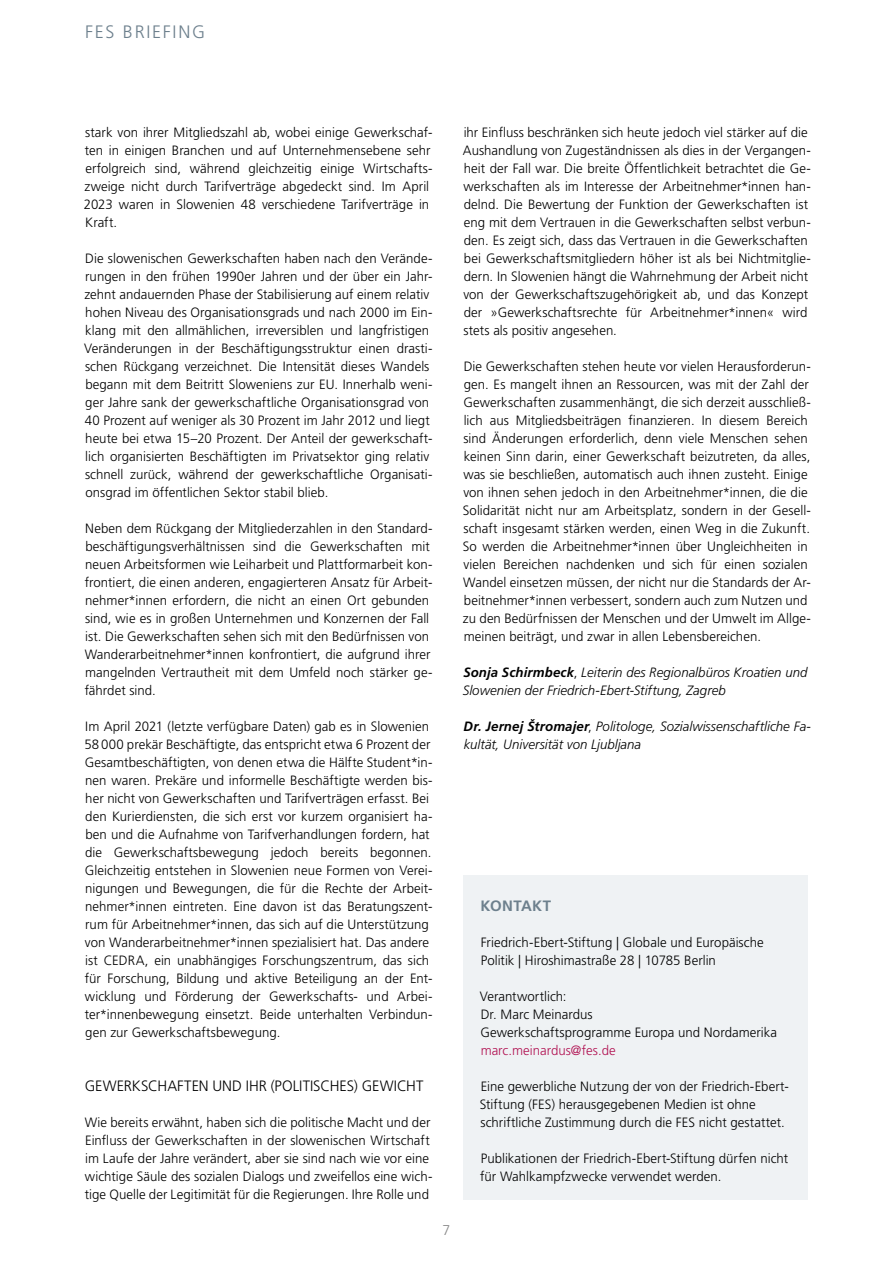
<style>
.page{position:relative;width:893px;height:1263px;background:#fff}
.page>*{position:absolute;margin:0;border:0;box-sizing:border-box;transform-origin:0 0}
.t1{font:300 18px "Frutiger LT Std";letter-spacing:.095em;color:#6d808d}
.t2{font:300 15px "Frutiger LT Std";color:#000}
.t3{font:700 15px "Frutiger LT Std";letter-spacing:.02em;color:#6d808d}
.t4{font:300 14.1px "Frutiger LT Std";color:#878787}
.t5{font:300 13.5px/18px "Frutiger LT Std";letter-spacing:.005em;color:#000}
.t6{font:italic 300 13.5px/18px "Frutiger LT Std";color:#000}
.t7{font:300 13.5px "Frutiger LT Std";color:#b11252}
.s1{font-weight:700}
.s2{font-style:normal}
</style>
<div class="page">
<div style="left:463px;top:875px;width:345px;height:324px;background:#eff2f4"></div>
<h1 class="t1" style="left:85px;top:22px;width:122px">FES BRIEFING</h1>
<p class="t5" style="left:84px;top:124px;width:350px">stark von ihrer Mitgliedszahl ab, wobei einige Gewerkschaf&shy;ten in einigen Branchen und auf Unternehmensebene sehr erfolgreich sind, während gleichzeitig einige Wirtschafts&shy;zweige nicht durch Tarifverträge abgedeckt sind. Im April 2023 waren in Slowenien 48 verschiedene Tarifverträge in Kraft.</p>
<p class="t5" style="left:84px;top:250px;width:350px">Die slowenischen Gewerkschaften haben nach den Verände&shy;rungen in den frühen 1990er Jahren und der über ein Jahr&shy;zehnt andauernden Phase der Stabilisierung auf einem relativ hohen Niveau des Organisationsgrads und nach 2000 im Ein&shy;klang mit den allmählichen, irreversiblen und langfristigen Veränderungen in der Beschäftigungsstruktur einen drasti&shy;schen Rückgang verzeichnet. Die Intensität dieses Wandels begann mit dem Beitritt Sloweniens zur EU. Innerhalb weni&shy;ger Jahre sank der gewerkschaftliche Organisationsgrad von 40 Prozent auf weniger als 30 Prozent im Jahr 2012 und liegt heute bei etwa 15–20 Prozent. Der Anteil der gewerkschaft&shy;lich organisierten Beschäftigten im Privatsektor ging relativ schnell zurück, während der gewerkschaftliche Organisati&shy;onsgrad im öffentlichen Sektor stabil blieb.</p>
<p class="t5" style="left:85px;top:520px;width:349px">Neben dem Rückgang der Mitgliederzahlen in den Standard&shy;beschäftigungsverhältnissen sind die Gewerkschaften mit neuen Arbeitsformen wie Leiharbeit und Plattformarbeit kon&shy;frontiert, die einen anderen, engagierteren Ansatz für Arbeit&shy;nehmer*innen erfordern, die nicht an einen Ort gebunden sind, wie es in großen Unternehmen und Konzernen der Fall ist. Die Gewerkschaften sehen sich mit den Bedürfnissen von Wanderarbeitnehmer*innen konfrontiert, die aufgrund ihrer mangelnden Vertrautheit mit dem Umfeld noch stärker ge&shy;fährdet sind.</p>
<p class="t5" style="left:84px;top:718px;width:349px">Im April 2021 (letzte verfügbare Daten) gab es in Slowenien 58000 prekär Beschäftigte, das entspricht etwa 6 Prozent der Gesamtbeschäftigten, von denen etwa die Hälfte Student*in&shy;nen waren. Prekäre und informelle Beschäftigte werden bis&shy;her nicht von Gewerkschaften und Tarifverträgen erfasst. Bei den Kurierdiensten, die sich erst vor kurzem organisiert ha&shy;ben und die Aufnahme von Tarifverhandlungen fordern, hat die Gewerkschaftsbewegung jedoch bereits begonnen.<br>Gleichzeitig entstehen in Slowenien neue Formen von Verei&shy;nigungen und Bewegungen, die für die Rechte der Arbeit&shy;nehmer*innen eintreten. Eine davon ist das Beratungszent&shy;rum für Arbeitnehmer*innen, das sich auf die Unterstützung von Wanderarbeitnehmer*innen spezialisiert hat. Das andere ist CEDRA, ein unabhängiges Forschungszentrum, das sich für Forschung, Bildung und aktive Beteiligung an der Ent&shy;wicklung und Förderung der Gewerkschafts- und Arbei&shy;ter*innenbewegung einsetzt. Beide unterhalten Verbindun&shy;gen zur Gewerkschaftsbewegung.</p>
<p class="t2" style="left:85px;top:1077px;width:340px">GEWERKSCHAFTEN UND IHR (POLITISCHES) GEWICHT</p>
<p class="t5" style="left:85px;top:1114px;width:349px">Wie bereits erwähnt, haben sich die politische Macht und der Einfluss der Gewerkschaften in der slowenischen Wirtschaft im Laufe der Jahre verändert, aber sie sind nach wie vor eine wichtige Säule des sozialen Dialogs und zweifellos eine wich&shy;tige Quelle der Legitimität für die Regierungen. Ihre Rolle und</p>
<p class="t4" style="left:443px;top:1222px;width:9px">7</p>
<p class="t5" style="left:463px;top:124px;width:349px">ihr Einfluss beschränken sich heute jedoch viel stärker auf die Aushandlung von Zugeständnissen als dies in der Vergangen&shy;heit der Fall war. Die breite Öffentlichkeit betrachtet die Ge&shy;werkschaften als im Interesse der Arbeitnehmer*innen han&shy;delnd. Die Bewertung der Funktion der Gewerkschaften ist eng mit dem Vertrauen in die Gewerkschaften selbst verbun&shy;den. Es zeigt sich, dass das Vertrauen in die Gewerkschaften bei Gewerkschaftsmitgliedern höher ist als bei Nichtmitglie&shy;dern. In Slowenien hängt die Wahrnehmung der Arbeit nicht von der Gewerkschaftszugehörigkeit ab, und das Konzept der »Gewerkschaftsrechte für Arbeitnehmer*innen« wird stets als positiv angesehen.</p>
<p class="t5" style="left:463px;top:358px;width:350px">Die Gewerkschaften stehen heute vor vielen Herausforderun&shy;gen. Es mangelt ihnen an Ressourcen, was mit der Zahl der Gewerkschaften zusammenhängt, die sich derzeit ausschließ&shy;lich aus Mitgliedsbeiträgen finanzieren. In diesem Bereich sind Änderungen erforderlich, denn viele Menschen sehen keinen Sinn darin, einer Gewerkschaft beizutreten, da alles, was sie beschließen, automatisch auch ihnen zusteht. Einige von ihnen sehen jedoch in den Arbeitnehmer*innen, die die Solidarität nicht nur am Arbeitsplatz, sondern in der Gesell&shy;schaft insgesamt stärken werden, einen Weg in die Zukunft.<br>So werden die Arbeitnehmer*innen über Ungleichheiten in vielen Bereichen nachdenken und sich für einen sozialen Wandel einsetzen müssen, der nicht nur die Standards der Ar&shy;beitnehmer*innen verbessert, sondern auch zum Nutzen und zu den Bedürfnissen der Menschen und der Umwelt im Allge&shy;meinen beiträgt, und zwar in allen Lebensbereichen.</p>
<p class="t6" style="left:463px;top:664px;width:346px"><span class="s1">Sonja Schirmbeck</span><span class="s2">,</span> Leiterin des Regionalbüros Kroatien und<br>Slowenien der Friedrich-Ebert-Stiftung, Zagreb</p>
<p class="t6" style="left:463px;top:718px;width:349px"><span class="s1">Dr. Jernej Štromajer</span><span class="s2">,</span> Politologe, Sozialwissenschaftliche Fa&shy;kultät, Universität von Ljubljana</p>
<p class="t3" style="left:480px;top:897px;width:72px">KONTAKT</p>
<p class="t5" style="left:481px;top:934px;width:285px">Friedrich-Ebert-Stiftung | Globale und Europäische<br>Politik | Hiroshimastraße 28 | 10785 Berlin</p>
<p class="t5" style="left:480px;top:988px;width:299px">Verantwortlich:<br>Dr. Marc Meinardus<br>Gewerkschaftsprogramme Europa und Nordamerika</p>
<p class="t7" style="left:481px;top:1043px;width:137px">marc.meinardus@fes.de</p>
<p class="t5" style="left:480px;top:1078px;width:310px">Eine gewerbliche Nutzung der von der Friedrich-Ebert-<br>Stiftung (FES) herausgegebenen Medien ist ohne schriftliche Zustimmung durch die FES nicht gestattet.</p>
<p class="t5" style="left:480px;top:1150px;width:309px">Publikationen der Friedrich-Ebert-Stiftung dürfen nicht für Wahlkampfzwecke verwendet werden.</p>
</div>
